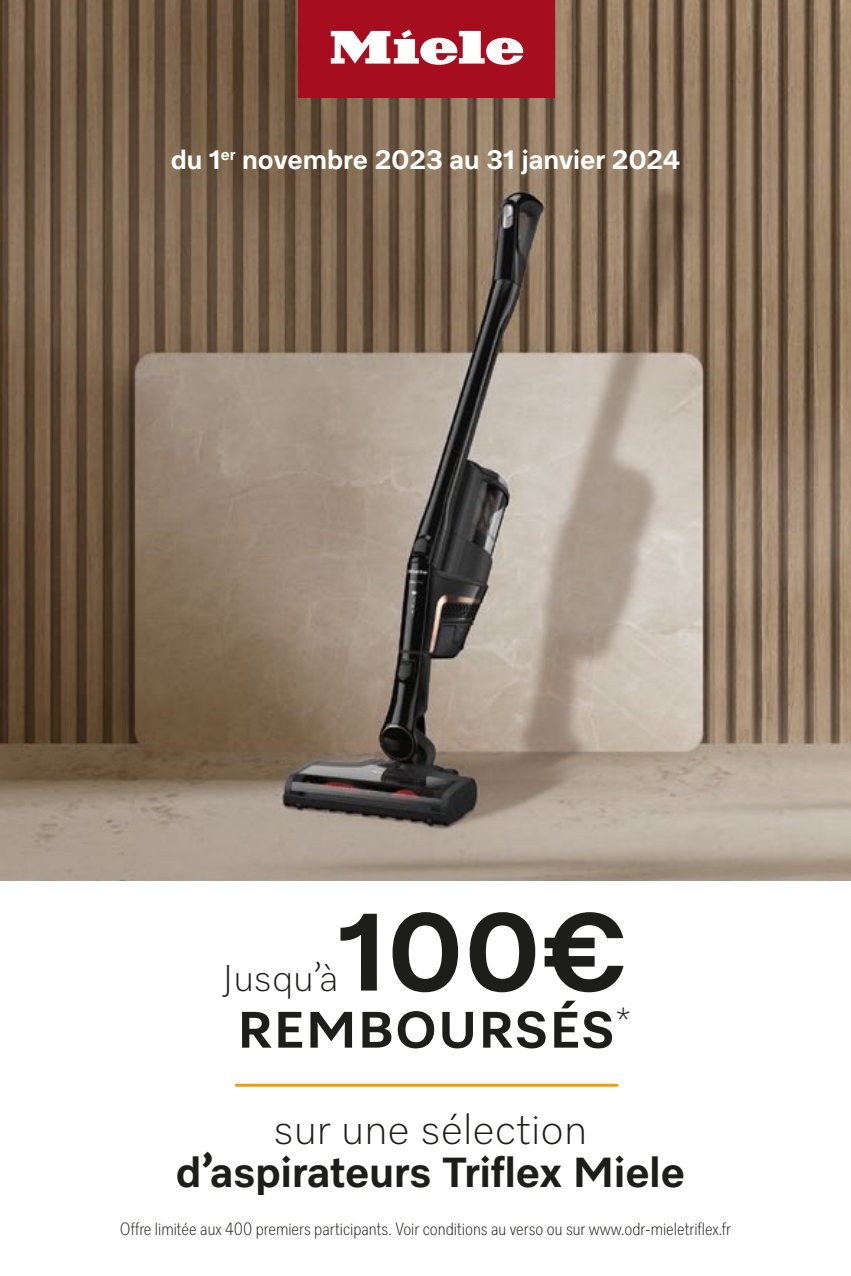
<style>
.page{position:relative;width:851px;height:1276px;background:#fff}
.page>*{position:absolute;margin:0;border:0;box-sizing:border-box;transform-origin:0 0}
.t1{font:700 112.5px "Miele Elements";color:#1d1d1b}
.t2{font:700 52.5px "Miele Elements";letter-spacing:.02em;color:#1d1d1b}
.t3{font:700 42.6px "Miele Elements";color:#1d1d1b}
.t4{font:300 42.6px "Miele Elements";color:#1d1d1b}
.t5{font:300 37.8px "Miele Elements";color:#1d1d1b}
.t6{font:700 27px "Miele Elements";color:#fff}
.t7{font:300 18px "Miele Elements Cond";color:#1d1d1b}
</style>
<div class="page">
<img style="left:0;top:0;width:850px;height:880px">
<div style="left:298px;top:0;width:256px;height:97px;background:#a60d1f"></div>
<svg style="left:331px;top:30px;width:192px;height:35px"></svg>
<hr style="left:236px;top:1083px;width:381px;height:3px;background:#f59c00">
<h3 class="t6" style="left:171px;top:143px;width:511px">du 1<sup>er</sup> novembre 2023 au 31 janvier 2024</h3>
<h1 class="t1" style="left:338px;top:880px;width:292px">100€</h1>
<h2 class="t2" style="left:237px;top:996px;width:395px">REMBOURSÉS<sup>*</sup></h2>
<h3 class="t5" style="left:222px;top:953px;width:117px">Jusquʼà</h3>
<h3 class="t4" style="left:273px;top:1102px;width:315px">sur une sélection</h3>
<h3 class="t3" style="left:176px;top:1145px;width:510px">dʼaspirateurs Triflex Miele</h3>
<p class="t7" style="left:120px;top:1217px;width:612px">Offre limitée aux 400 premiers participants. Voir conditions au verso ou sur www.odr-mieletriflex.fr</p>
</div>
